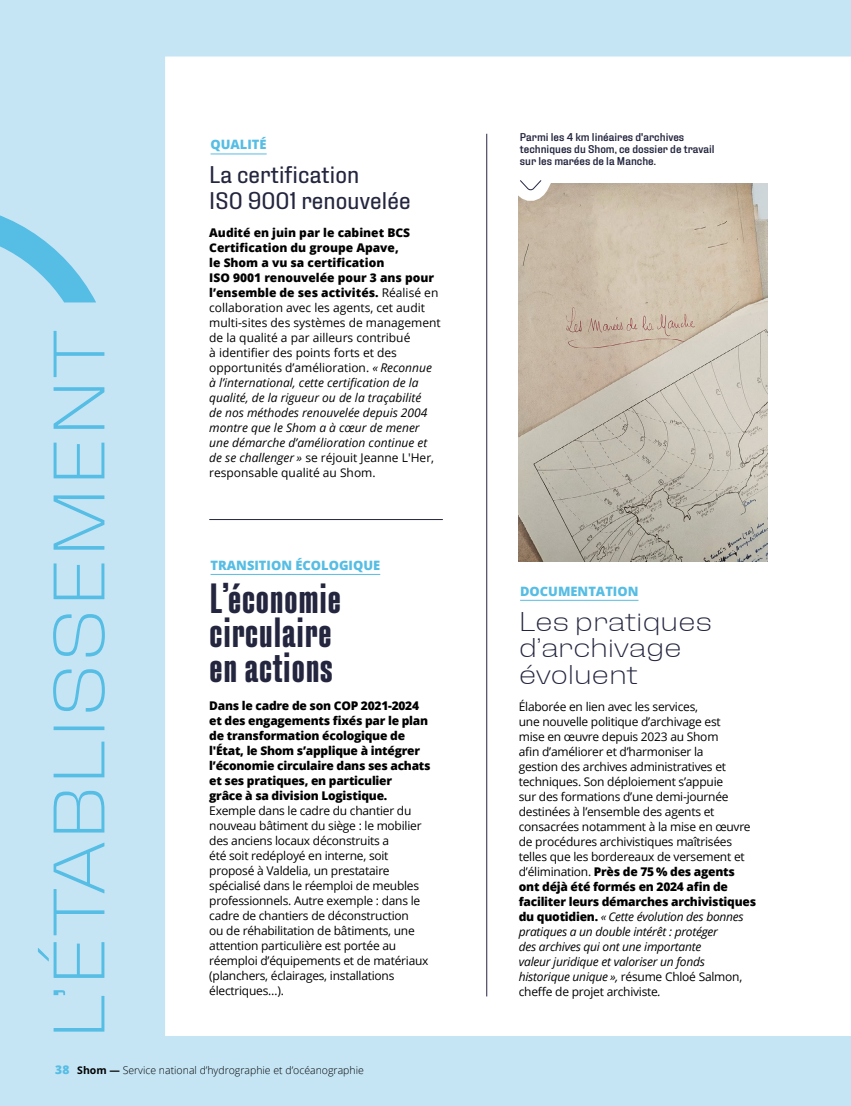
<style>
.page{position:relative;width:851px;height:1106px;background:#fff}
.page>*{position:absolute;margin:0;border:0;box-sizing:border-box;transform-origin:0 0}
.t1{font:200 expanded 72.45px "Fixture";letter-spacing:.005em;color:#56bde4}
.t2{font:600 condensed 42px/34.5px "Fixture";letter-spacing:.005em;color:#24263f}
.t3{font:200 expanded 26.4px/26.4px "Fixture";letter-spacing:-.01em;color:#24263f}
.t4{font:24px/25.5px "Fixture";letter-spacing:.005em;color:#24263f}
.t5{font:800 12.9px "Open Sans";color:#56bde4}
.t6{font:12px/15px "Open Sans";letter-spacing:-.02em;color:#000}
.t7{font:12px/15px "Open Sans";color:#000}
.t8{font:800 12px/15px "Open Sans";letter-spacing:-.02em;color:#000}
.t9{font:500 11.25px/12px "Fixture";color:#24263f}
.t10{font:300 10.5px "Open Sans";color:#000}
.s1{font-weight:800}
.s2{font-style:italic}
.s3{font-weight:800;font-size:12px;color:#56bde4}
.s4{font-weight:700}
</style>
<div class="page">
<div style="left:0;top:0;width:850px;height:1106px;background:#c5e5f5"></div>
<svg style="left:0;top:215px;width:96px;height:87px"></svg>
<div style="left:165px;top:57px;width:685px;height:979px;background:#fff"></div>
<hr style="left:210px;top:574px;width:170px;height:1px;background:#56bde4">
<hr style="left:520px;top:600px;width:118px;height:1px;background:#56bde4">
<hr style="left:210px;top:154px;width:57px;height:1px;background:#56bde4">
<hr style="left:486px;top:134px;width:1px;height:862px;background:#24263f">
<hr style="left:209px;top:519px;width:234px;height:1px;background:#24263f">
<img style="left:518px;top:184px;width:249px;height:377px">
<svg style="left:473px;top:113px;width:115px;height:109px;background:#f1eeeb"></svg>
<h1 class="t1" style="left:30px;top:1040px;width:712px;rotate:-90deg">L’ÉTABLISSEMENT</h1>
<p class="t5" style="left:210px;top:135px;width:58px">QUALITÉ</p>
<h3 class="t4" style="left:209px;top:162px;width:203px">La certification<br>ISO 9001 renouvelée</h3>
<p class="t7" style="left:209px;top:224px;width:233px"><span class="s1">Audité en juin par le cabinet BCS Certification du groupe Apave,<br>le Shom a vu sa certification<br>ISO 9001 renouvelée pour 3 ans pour l’ensemble de ses activités.</span> Réalisé en collaboration avec les agents, cet audit multi-sites des systèmes de management de la qualité a par ailleurs contribué<br>à identifier des points forts et des opportunités d’amélioration. <span class="s2">« Reconnue à l’international, cette certification de la qualité, de la rigueur ou de la traçabilité<br>de nos méthodes renouvelée depuis 2004 montre que le Shom a à cœur de mener une démarche d’amélioration continue et de se challenger »</span> se réjouit Jeanne L'Her, responsable qualité au Shom.</p>
<p class="t5" style="left:210px;top:555px;width:171px">TRANSITION ÉCOLOGIQUE</p>
<h2 class="t2" style="left:209px;top:581px;width:134px">L’économie circulaire en actions</h2>
<p class="t8" style="left:209px;top:697px;width:223px">Dans le cadre de son COP 2021-2024 et des engagements fixés par le plan de transformation écologique de l'État, le Shom s’applique à intégrer l’économie circulaire dans ses achats et ses pratiques, en particulier<br>grâce à sa division Logistique.</p>
<p class="t6" style="left:209px;top:802px;width:221px">Exemple dans le cadre du chantier du nouveau bâtiment du siège : le mobilier des anciens locaux déconstruits a<br>été soit redéployé en interne, soit proposé à Valdelia, un prestataire spécialisé dans le réemploi de meubles professionnels. Autre exemple : dans le cadre de chantiers de déconstruction<br>ou de réhabilitation de bâtiments, une attention particulière est portée au réemploi d’équipements et de matériaux (planchers, éclairages, installations électriques…).</p>
<p class="t10" style="left:55px;top:1062px;width:310px"><span class="s3">38</span> <span class="s4">Shom —</span> Service national d’hydrographie et d’océanographie</p>
<p class="t9" style="left:520px;top:131px;width:196px">Parmi les 4 km linéaires d'archives techniques du Shom, ce dossier de travail sur les marées de la Manche.</p>
<p class="t5" style="left:520px;top:581px;width:120px">DOCUMENTATION</p>
<h3 class="t3" style="left:518px;top:607px;width:195px">Les pratiques d’archivage évoluent</h3>
<p class="t6" style="left:518px;top:699px;width:239px">Élaborée en lien avec les services,<br>une nouvelle politique d’archivage est<br>mise en œuvre depuis 2023 au Shom<br>afin d’améliorer et d’harmoniser la<br>gestion des archives administratives et techniques. Son déploiement s’appuie<br>sur des formations d’une demi-journée destinées à l’ensemble des agents et consacrées notamment à la mise en œuvre de procédures archivistiques maîtrisées telles que les bordereaux de versement et d’élimination. <span class="s1">Près de 75 % des agents ont déjà été formés en 2024 afin de faciliter leurs démarches archivistiques du quotidien.</span> <span class="s2">« Cette évolution des bonnes pratiques a un double intérêt : protéger<br>des archives qui ont une importante<br>valeur juridique et valoriser un fonds historique unique »,</span> résume Chloé Salmon, cheffe de projet archiviste<span class="s2">.</span></p>
</div>
